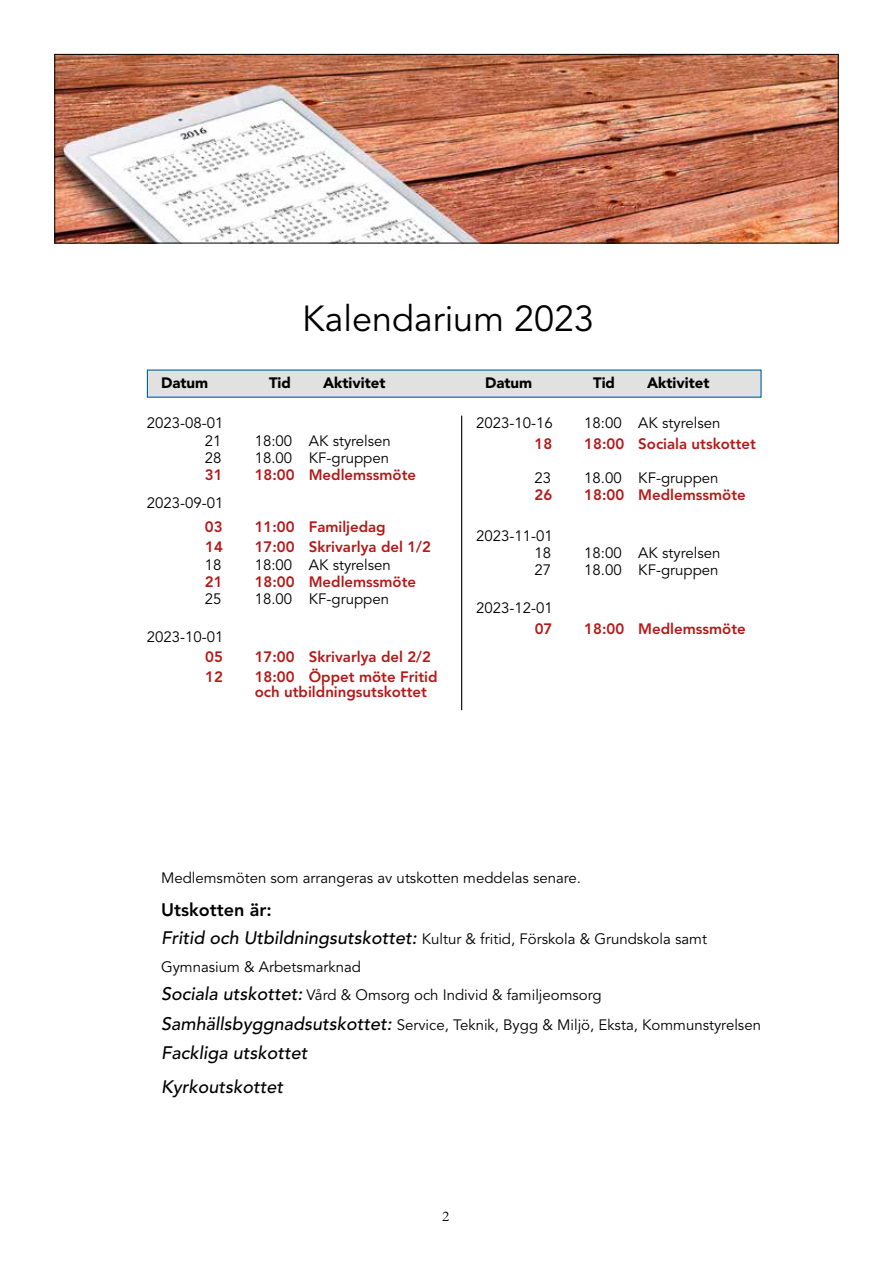
<style>
.page{position:relative;width:893px;height:1263px;background:#fff}
.page>*{position:absolute;margin:0;border:0;box-sizing:border-box;transform-origin:0 0}
.t1{font:36px "Avenir LT Pro";color:#000}
.t2{font:italic 500 18px/33.8px "Avenir LT Pro";color:#000}
.t3{font:800 18px "Avenir LT Pro";color:#000}
.t4{font:15px/28.7px "Avenir LT Pro";color:#000;text-align:right}
.t5{font:800 15px/15px "Avenir LT Pro";color:#b41918}
.t6{font:900 15px "Avenir LT Pro";color:#000}
.t7{font:15px "Garamond";color:#000}
.s1{font-weight:500;font-style:italic;font-size:18px}
</style>
<div class="page">
<img style="left:56px;top:56px;width:781px;height:185px">
<div style="left:54px;top:54px;width:785px;height:189px;border:1px solid #000"></div>
<div style="left:147px;top:369px;width:615px;height:29px;background:#e1e1e1"></div>
<hr style="left:461px;top:416px;width:1px;height:294px;background:#000">
<h1 class="t1" style="left:302px;top:297px;width:294px">Kalendarium 2023</h1>
<p class="t6" style="left:161px;top:374px;width:49px">Datum</p>
<p class="t6" style="left:269px;top:374px;width:23px">Tid</p>
<p class="t6" style="left:323px;top:374px;width:64px">Aktivitet</p>
<p class="t6" style="left:485px;top:374px;width:49px">Datum</p>
<p class="t6" style="left:593px;top:374px;width:23px">Tid</p>
<p class="t6" style="left:647px;top:374px;width:64px">Aktivitet</p>
<p class="t4" style="left:147px;top:415px;width:78px;line-height:17.2px">2023-08-01<br>21</p>
<p class="t4" style="left:255px;top:426px;width:138px">18:00 AK styrelsen</p>
<p class="t4" style="left:205px;top:444px;width:18px">28</p>
<p class="t4" style="left:255px;top:444px;width:136px">18.00 KF-gruppen</p>
<p class="t5" style="left:205px;top:467px;width:19px">31</p>
<p class="t5" style="left:255px;top:467px;width:163px">18:00 Medlemssmöte</p>
<p class="t4" style="left:147px;top:488px;width:78px">2023-09-01</p>
<p class="t5" style="left:205px;top:519px;width:19px">03</p>
<p class="t5" style="left:255px;top:519px;width:132px">11:00 Familjedag</p>
<p class="t5" style="left:205px;top:540px;width:19px">14</p>
<p class="t5" style="left:255px;top:540px;width:178px">17:00 Skrivarlya del 1/2</p>
<p class="t4" style="left:205px;top:550px;width:18px">18</p>
<p class="t4" style="left:255px;top:550px;width:138px">18:00 AK styrelsen</p>
<p class="t5" style="left:205px;top:574px;width:19px">21</p>
<p class="t5" style="left:255px;top:574px;width:163px">18:00 Medlemssmöte</p>
<p class="t4" style="left:205px;top:585px;width:18px">25</p>
<p class="t4" style="left:255px;top:585px;width:136px">18.00 KF-gruppen</p>
<p class="t4" style="left:147px;top:622px;width:78px">2023-10-01</p>
<p class="t5" style="left:205px;top:649px;width:19px">05</p>
<p class="t5" style="left:255px;top:649px;width:178px">17:00 Skrivarlya del 2/2</p>
<p class="t5" style="left:205px;top:669px;width:19px">12</p>
<p class="t5" style="left:255px;top:669px;width:184px">18:00 Öppet möte Fritid och utbildningsutskottet</p>
<p class="t4" style="left:476px;top:409px;width:78px">2023-10-16</p>
<p class="t4" style="left:584px;top:409px;width:138px">18:00 AK styrelsen</p>
<p class="t5" style="left:534px;top:436px;width:19px">18</p>
<p class="t5" style="left:584px;top:436px;width:173px">18:00 Sociala utskottet</p>
<p class="t4" style="left:534px;top:464px;width:18px">23</p>
<p class="t4" style="left:584px;top:464px;width:136px">18.00 KF-gruppen</p>
<p class="t5" style="left:534px;top:488px;width:19px">26</p>
<p class="t5" style="left:584px;top:488px;width:163px">18:00 Medlemssmöte</p>
<p class="t4" style="left:476px;top:527px;width:78px;line-height:17.2px">2023-11-01<br>18</p>
<p class="t4" style="left:584px;top:539px;width:138px">18:00 AK styrelsen</p>
<p class="t4" style="left:534px;top:556px;width:18px">27</p>
<p class="t4" style="left:584px;top:556px;width:136px">18.00 KF-gruppen</p>
<p class="t4" style="left:476px;top:594px;width:78px">2023-12-01</p>
<p class="t5" style="left:535px;top:621px;width:19px">07</p>
<p class="t5" style="left:584px;top:621px;width:163px">18:00 Medlemssmöte</p>
<p class="t4" style="left:161px;top:864px;width:422px">Medlemsmöten som arrangeras av utskotten meddelas senare.</p>
<p class="t3" style="left:161px;top:899px;width:112px">Utskotten är:</p>
<p class="t4" style="left:161px;top:925px;width:601px;text-align:left"><span class="s1">Fritid och Utbildningsutskottet:</span> Kultur &amp; fritid, Förskola &amp; Grundskola samt Gymnasium &amp; Arbetsmarknad<br><span class="s1">Sociala utskottet:</span> Vård &amp; Omsorg och Individ &amp; familjeomsorg <span class="s1">Samhällsbyggnadsutskottet:</span> Service, Teknik, Bygg &amp; Miljö, Eksta, Kommunstyrelsen</p>
<p class="t2" style="left:161px;top:1036px;width:148px">Fackliga utskottet<br>Kyrkoutskottet</p>
<p class="t7" style="left:442px;top:1206px;width:9px">2</p>
</div>
